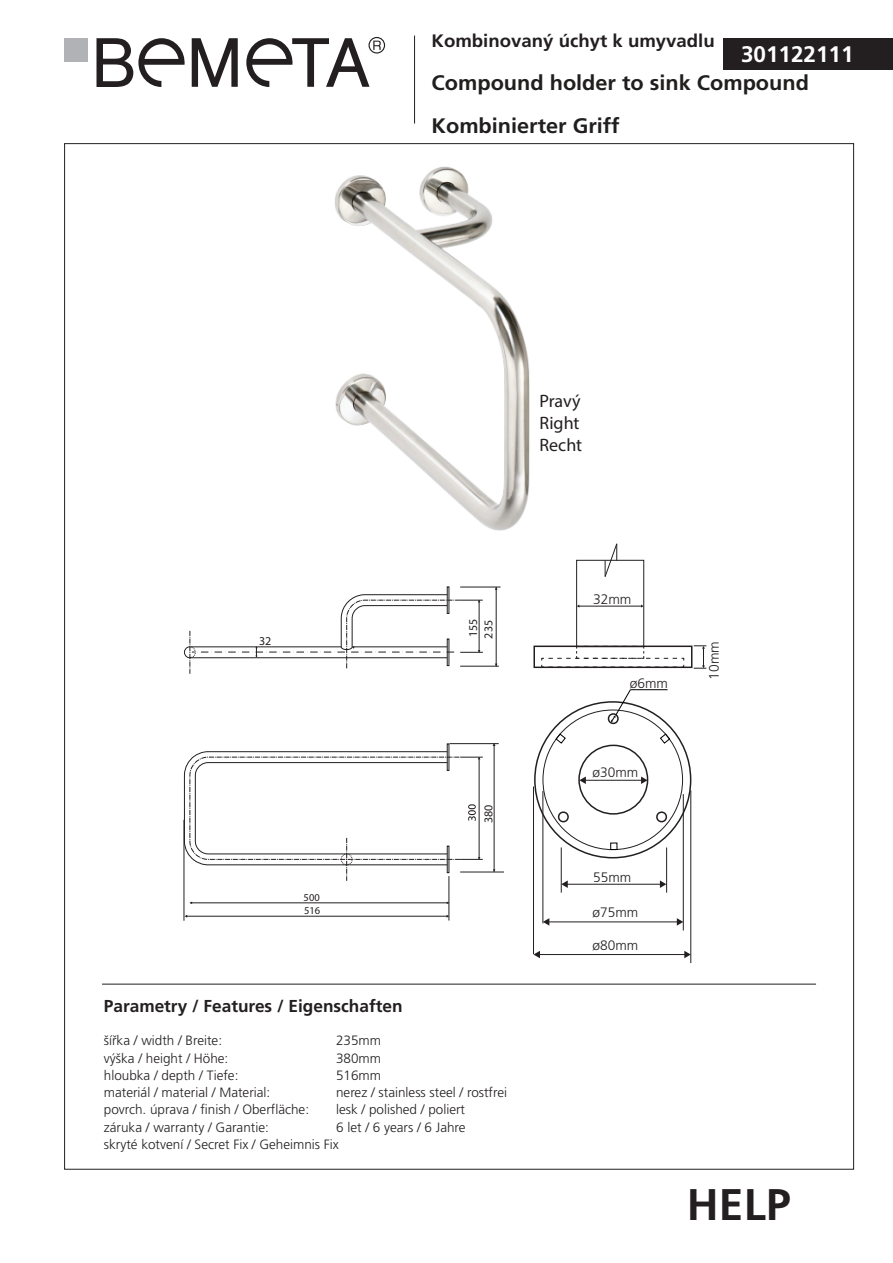
<style>
.page{position:relative;width:893px;height:1263px;background:#fff}
.page>*{position:absolute;margin:0;border:0;box-sizing:border-box;transform-origin:0 0}
.t1{font:700 44.25px "Frutiger CE";color:#231f20}
.t2{font:700 22.5px "Frutiger CE";color:#fff}
.t3{font:700 21px/43px "Frutiger CE";color:#211e1e}
.t4{font:700 18px "Frutiger CE";color:#231f20}
.t5{font:18px/21.6px "Myriad Pro";color:#231f20}
.t6{font:700 17.25px "Frutiger CE";color:#231f20}
.t7{font:300 13.8px "Frutiger CE";color:#231f20}
.t8{font:300 13.65px "Frutiger CE";color:#231f20}
.t9{font:300 13.5px/17.2px "Frutiger CE";color:#231f20}
.t10{font:12px "Myriad Pro";color:#231f20}
.t11{font:10.5px "Myriad Pro";color:#231f20}
</style>
<div class="page">
<div style="left:724px;top:38px;width:169px;height:32px;background:#231f20"></div>
<svg style="left:192px;top:38px;width:46px;height:49px"></svg>
<svg style="left:96px;top:38px;width:89px;height:49px"></svg>
<div style="left:65px;top:38px;width:23px;height:24px;background:#b1b2b6"></div>
<svg style="left:246px;top:37px;width:139px;height:50px"></svg>
<hr style="left:414px;top:36px;width:1px;height:88px;background:#231f20">
<img style="left:335px;top:167px;width:195px;height:363px">
<div style="left:447px;top:586px;width:2px;height:28px;border:1px solid #231f20"></div>
<div style="left:447px;top:743px;width:2px;height:28px;border:1px solid #231f20"></div>
<hr style="left:460px;top:666px;width:39px;height:1px;background:#231f20">
<hr style="left:460px;top:587px;width:40px;height:1px;background:#231f20">
<hr style="left:496px;top:587px;width:1px;height:79px;background:#231f20">
<hr style="left:190px;top:902px;width:259px;height:1px;background:#231f20">
<hr style="left:450px;top:743px;width:49px;height:1px;background:#231f20">
<hr style="left:460px;top:872px;width:44px;height:1px;background:#231f20">
<svg style="left:184px;top:751px;width:299px;height:130px"></svg>
<hr style="left:494px;top:743px;width:1px;height:129px;background:#231f20">
<hr style="left:579px;top:606px;width:62px;height:1px;background:#231f20">
<hr style="left:449px;top:876px;width:1px;height:44px;background:#231f20">
<hr style="left:184px;top:820px;width:1px;height:101px;background:#231f20">
<div style="left:533px;top:645px;width:159px;height:23px;background:#fff;border:2px solid #231f20"></div>
<div style="left:577px;top:560px;width:67px;height:87px;border:1px solid #231f20"></div>
<svg style="left:542px;top:646px;width:142px;height:22px"></svg>
<svg style="left:605px;top:544px;width:12px;height:33px"></svg>
<svg style="left:694px;top:645px;width:12px;height:24px"></svg>
<hr style="left:187px;top:916px;width:260px;height:1px;background:#231f20">
<svg style="left:184px;top:594px;width:299px;height:80px"></svg>
<hr style="left:102px;top:984px;width:714px;height:1px;background:#231f20">
<hr style="left:567px;top:884px;width:94px;height:1px;background:#231f20">
<svg style="left:562px;top:880px;width:6px;height:8px"></svg>
<svg style="left:660px;top:880px;width:6px;height:8px"></svg>
<hr style="left:561px;top:847px;width:1px;height:46px;background:#231f20">
<hr style="left:666px;top:847px;width:1px;height:46px;background:#231f20">
<svg style="left:535px;top:702px;width:156px;height:156px"></svg>
<div style="left:543px;top:710px;width:140px;height:140px;background:#fff;border-radius:50%"></div>
<svg style="left:656px;top:811px;width:13px;height:13px"></svg>
<svg style="left:556px;top:811px;width:13px;height:13px"></svg>
<div style="left:578px;top:745px;width:70px;height:70px;border:2px solid #231f20;border-radius:50%"></div>
<hr style="left:543px;top:791px;width:1px;height:132px;background:#231f20">
<hr style="left:683px;top:794px;width:1px;height:136px;background:#231f20">
<hr style="left:548px;top:921px;width:130px;height:1px;background:#231f20">
<svg style="left:543px;top:918px;width:6px;height:8px"></svg>
<svg style="left:677px;top:918px;width:6px;height:8px"></svg>
<hr style="left:585px;top:780px;width:57px;height:1px;background:#231f20">
<svg style="left:579px;top:776px;width:7px;height:8px"></svg>
<svg style="left:641px;top:776px;width:6px;height:8px"></svg>
<hr style="left:533px;top:786px;width:1px;height:168px;background:#231f20">
<hr style="left:690px;top:790px;width:1px;height:173px;background:#231f20">
<hr style="left:539px;top:954px;width:146px;height:1px;background:#231f20">
<svg style="left:533px;top:951px;width:7px;height:7px"></svg>
<svg style="left:684px;top:951px;width:7px;height:7px"></svg>
<svg style="left:606px;top:689px;width:25px;height:36px"></svg>
<hr style="left:630px;top:689px;width:38px;height:1px;background:#000">
<svg style="left:556px;top:734px;width:9px;height:9px"></svg>
<svg style="left:660px;top:734px;width:10px;height:9px"></svg>
<div style="left:611px;top:843px;width:6px;height:7px;border:1px solid #000"></div>
<h3 class="t4" style="left:432px;top:30px;width:285px">Kombinovaný úchyt k umyvadlu</h3>
<h3 class="t3" style="left:432px;top:61px;width:379px">Compound holder to sink Compound<br>Kombinierter Griff</h3>
<h2 class="t2" style="left:741px;top:42px;width:114px">301122111</h2>
<h3 class="t5" style="left:540px;top:390px;width:44px">Pravý<br>Right<br>Recht</h3>
<p class="t10" style="left:259px;top:633px;width:14px">32</p>
<p class="t11" style="left:304px;top:890px;width:18px">500</p>
<p class="t11" style="left:304px;top:904px;width:18px">516</p>
<p class="t10" style="left:466px;top:637px;width:20px;rotate:-90deg">155</p>
<p class="t10" style="left:481px;top:638px;width:20px;rotate:-90deg">235</p>
<p class="t10" style="left:481px;top:823px;width:20px;rotate:-90deg">380</p>
<p class="t6" style="left:104px;top:996px;width:300px">Parametry / Features / Eigenschaften</p>
<p class="t9" style="left:104px;top:1032px;width:120px">šířka / width / Breite:</p>
<p class="t9" style="left:336px;top:1032px;width:47px">235mm</p>
<p class="t9" style="left:104px;top:1049px;width:126px">výška / height / Höhe:</p>
<p class="t9" style="left:336px;top:1049px;width:47px">380mm</p>
<p class="t9" style="left:104px;top:1066px;width:136px">hloubka / depth / Tiefe:</p>
<p class="t9" style="left:336px;top:1066px;width:47px">516mm</p>
<p class="t9" style="left:104px;top:1084px;width:168px">materiál / material / Material:</p>
<p class="t9" style="left:336px;top:1084px;width:173px">nerez / stainless steel / rostfrei</p>
<p class="t9" style="left:104px;top:1101px;width:207px">povrch. úprava / finish / Oberfläche:</p>
<p class="t9" style="left:336px;top:1101px;width:131px">lesk / polished / poliert</p>
<p class="t9" style="left:104px;top:1118px;width:166px">záruka / warranty / Garantie:</p>
<p class="t9" style="left:104px;top:1118px;width:363px;text-indent:232px">6 let / 6 years / 6 Jahre skryté kotvení / Secret Fix / Geheimnis Fix</p>
<p class="t7" style="left:593px;top:592px;width:40px">32mm</p>
<p class="t8" style="left:630px;top:676px;width:40px">ø6mm</p>
<p class="t8" style="left:592px;top:764px;width:47px">ø30mm</p>
<p class="t8" style="left:593px;top:869px;width:40px">55mm</p>
<p class="t8" style="left:593px;top:904px;width:47px">ø75mm</p>
<p class="t8" style="left:593px;top:937px;width:47px">ø80mm</p>
<p class="t7" style="left:706px;top:680px;width:40px;rotate:-90deg">10mm</p>
<h1 class="t1" style="left:687px;top:1179px;width:105px">HELP</h1>
</div>
